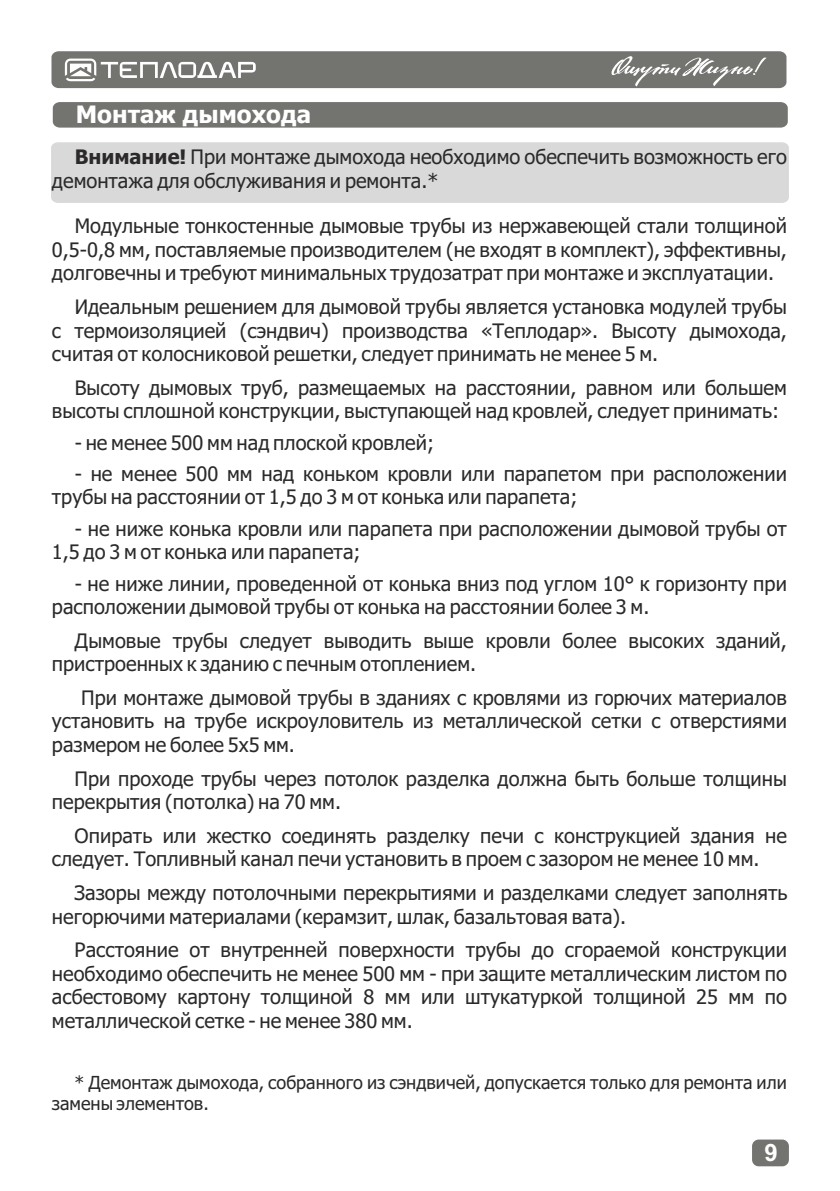
<style>
.page{position:relative;width:840px;height:1191px;background:#fff}
.page>*{position:absolute;margin:0;border:0;box-sizing:border-box;transform-origin:0 0}
.t1{font:700 24px "Tahoma";color:#fff}
.t2{font:700 24px "Arial";color:#fff}
.t3{font:20px/23.4px "Tahoma";color:#2b2929}
.t4{font:18px/21px "Tahoma";color:#2b2929}
.s1{font-weight:700}
</style>
<div class="page">
<svg style="left:53px;top:102px;width:734px;height:26px;background:#757572"></svg>
<svg style="left:752px;top:1139px;width:36px;height:27px"></svg>
<svg style="left:51px;top:51px;width:735px;height:37px;background:#7f7f7c"></svg>
<div style="left:51px;top:142px;width:737px;height:61px;background:#d9d9d9"></div>
<p class="t1" style="left:76px;top:105px;width:237px">Монтаж дымохода</p>
<p class="t3" style="left:52px;top:146px;width:736px;line-height:24.2px;text-indent:23px"><span class="s1">Внимание!</span> При монтаже дымохода необходимо обеспечить возможность его демонтажа для обслуживания и ремонта.*</p>
<p class="t3" style="left:52px;top:216px;width:736px;text-align:justify;text-indent:23px">Модульные тонкостенные дымовые трубы из нержавеющей стали толщиной 0,5-0,8 мм, поставляемые производителем (не входят в комплект), эффективны, долговечны и требуют минимальных трудозатрат при монтаже и эксплуатации.</p>
<p class="t3" style="left:52px;top:297px;width:736px;text-align:justify;text-indent:23px">Идеальным решением для дымовой трубы является установка модулей трубы с термоизоляцией (сэндвич) производства «Теплодар». Высоту дымохода, считая от колосниковой решетки, следует принимать не менее 5 м.</p>
<p class="t3" style="left:52px;top:377px;width:736px;text-indent:23px">Высоту дымовых труб, размещаемых на расстоянии, равном или большем высоты сплошной конструкции, выступающей над кровлей, следует принимать:</p>
<p class="t3" style="left:75px;top:432px;width:361px">- не менее 500 мм над плоской кровлей;</p>
<p class="t3" style="left:52px;top:463px;width:736px;text-indent:23px">- не менее 500 мм над коньком кровли или парапетом при расположении трубы на расстоянии от 1,5 до 3 м от конька или парапета;</p>
<p class="t3" style="left:52px;top:518px;width:736px;text-indent:23px">- не ниже конька кровли или парапета при расположении дымовой трубы от<br>1,5 до 3 м от конька или парапета;</p>
<p class="t3" style="left:52px;top:573px;width:736px;text-indent:23px">- не ниже линии, проведенной от конька вниз под углом 10° к горизонту при расположении дымовой трубы от конька на расстоянии более 3 м.</p>
<p class="t3" style="left:52px;top:630px;width:736px;text-indent:23px">Дымовые трубы следует выводить выше кровли более высоких зданий, пристроенных к зданию с печным отоплением.</p>
<p class="t3" style="left:52px;top:688px;width:736px;text-align:justify;text-indent:29px">При монтаже дымовой трубы в зданиях с кровлями из горючих материалов установить на трубе искроуловитель из металлической сетки с отверстиями размером не более 5х5 мм.</p>
<p class="t3" style="left:52px;top:768px;width:736px;text-indent:23px">При проходе трубы через потолок разделка должна быть больше толщины перекрытия (потолка) на 70 мм.</p>
<p class="t3" style="left:52px;top:825px;width:736px;text-indent:23px">Опирать или жестко соединять разделку печи с конструкцией здания не следует. Топливный канал печи установить в проем с зазором не менее 10 мм.</p>
<p class="t3" style="left:52px;top:883px;width:736px;text-indent:23px">Зазоры между потолочными перекрытиями и разделками следует заполнять негорючими материалами (керамзит, шлак, базальтовая вата).</p>
<p class="t3" style="left:52px;top:940px;width:736px;text-align:justify;text-indent:23px">Расстояние от внутренней поверхности трубы до сгораемой конструкции необходимо обеспечить не менее 500 мм - при защите металлическим листом по асбестовому картону толщиной 8 мм или штукатуркой толщиной 25 мм по металлической сетке - не менее 380 мм.</p>
<p class="t4" style="left:52px;top:1073px;width:736px;text-indent:23px">* Демонтаж дымохода, собранного из сэндвичей, допускается только для ремонта или замены элементов.</p>
<p class="t2" style="left:764px;top:1144px;width:15px">9</p>
</div>
